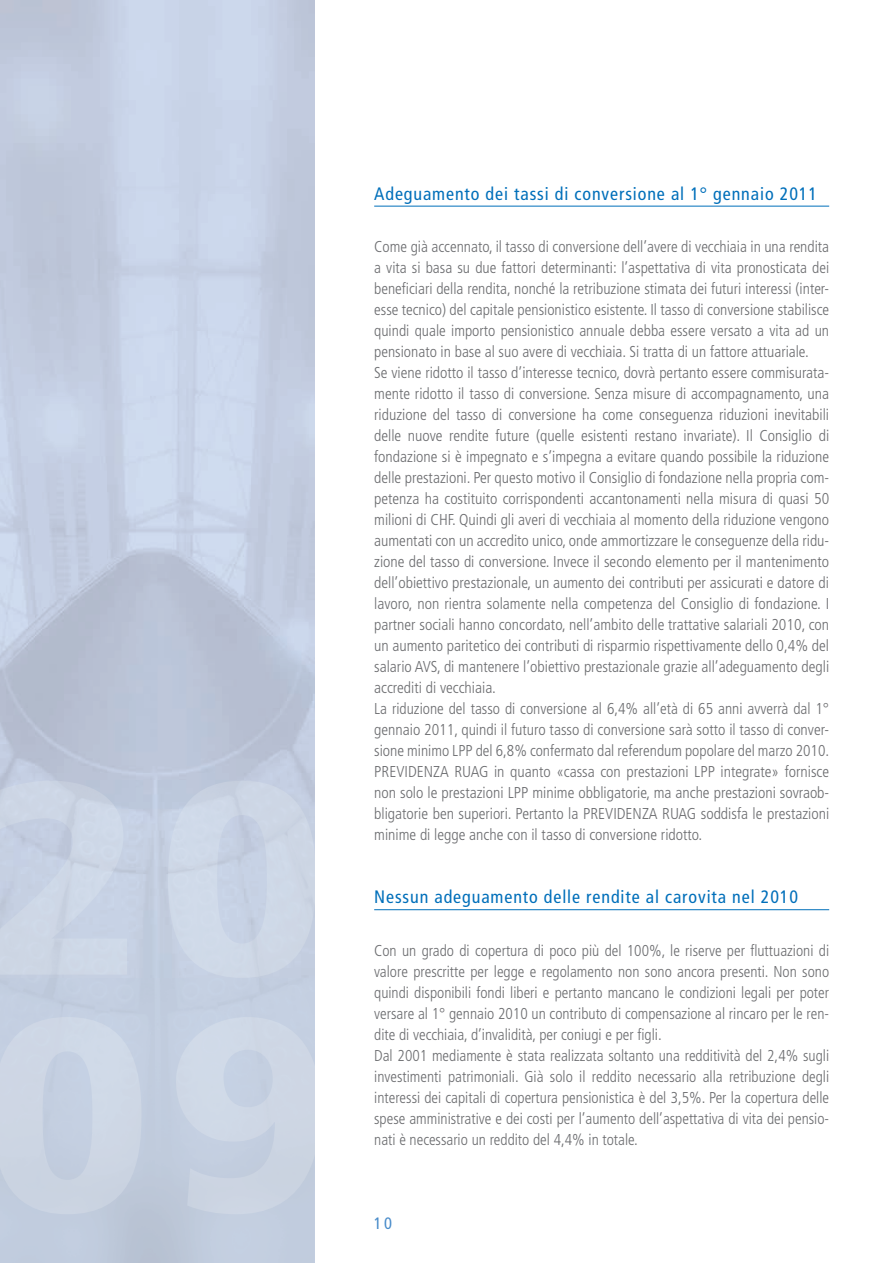
<style>
.page{position:relative;width:893px;height:1263px;background:#fff}
.page>*{position:absolute;margin:0;border:0;box-sizing:border-box;transform-origin:0 0}
.t1{font:condensed 18px "Frutiger LT Std";letter-spacing:.05em;color:#006fba}
.t2{font:condensed 16.5px "Frutiger LT Std";color:#488bc9}
.t3{font:300 condensed 15.75px/21px "Frutiger LT Std";color:#6c6d70}
</style>
<div class="page">
<hr style="left:374px;top:206px;width:455px;height:1px;background:#006fba">
<hr style="left:374px;top:909px;width:455px;height:1px;background:#006fba">
<p class="t1" style="left:374px;top:183px;width:444px">Adeguamento dei tassi di conversione al 1° gennaio 2011</p>
<p class="t3" style="left:374px;top:236px;width:457px">Come già accennato, il tasso di conversione dell’avere di vecchiaia in una rendita a vita si basa su due fattori determinanti: l’aspettativa di vita pronosticata dei beneficiari della rendita, nonché la retribuzione stimata dei futuri interessi (inter&shy;esse tecnico) del capitale pensionistico esistente. Il tasso di conversione stabilisce quindi quale importo pensionistico annuale debba essere versato a vita ad un pensionato in base al suo avere di vecchiaia. Si tratta di un fattore attuariale.<br>Se viene ridotto il tasso d’interesse tecnico, dovrà pertanto essere commisurata&shy;mente ridotto il tasso di conversione. Senza misure di accompagnamento, una riduzione del tasso di conversione ha come conseguenza riduzioni inevitabili delle nuove rendite future (quelle esistenti restano invariate). Il Consiglio di fondazione si è impegnato e s’impegna a evitare quando possibile la riduzione delle prestazioni. Per questo motivo il Consiglio di fondazione nella propria com&shy;petenza ha costituito corrispondenti accantonamenti nella misura di quasi 50 milioni di CHF. Quindi gli averi di vecchiaia al momento della riduzione vengono aumentati con un accredito unico, onde ammortizzare le conseguenze della ridu&shy;zione del tasso di conversione. Invece il secondo elemento per il mantenimento dell’obiettivo prestazionale, un aumento dei contributi per assicurati e datore di lavoro, non rientra solamente nella competenza del Consiglio di fondazione. I partner sociali hanno concordato, nell’ambito delle trattative salariali 2010, con un aumento paritetico dei contributi di risparmio rispettivamente dello 0,4% del salario AVS, di mantenere l’obiettivo prestazionale grazie all’adeguamento degli accrediti di vecchiaia.<br>La riduzione del tasso di conversione al 6,4% all’età di 65 anni avverrà dal 1° gennaio 2011, quindi il futuro tasso di conversione sarà sotto il tasso di conver&shy;sione minimo LPP del 6,8% confermato dal referendum popolare del marzo 2010.<br>PREVIDENZA RUAG in quanto «cassa con prestazioni LPP integrate» fornisce non solo le prestazioni LPP minime obbligatorie, ma anche prestazioni sovraob&shy;bligatorie ben superiori. Pertanto la PREVIDENZA RUAG soddisfa le prestazioni minime di legge anche con il tasso di conversione ridotto.</p>
<p class="t1" style="left:374px;top:886px;width:425px">Nessun adeguamento delle rendite al carovita nel 2010</p>
<p class="t3" style="left:374px;top:940px;width:456px">Con un grado di copertura di poco più del 100%, le riserve per fluttuazioni di valore prescritte per legge e regolamento non sono ancora presenti. Non sono quindi disponibili fondi liberi e pertanto mancano le condizioni legali per poter versare al 1° gennaio 2010 un contributo di compensazione al rincaro per le ren&shy;dite di vecchiaia, d’invalidità, per coniugi e per figli.<br>Dal 2001 mediamente è stata realizzata soltanto una redditività del 2,4% sugli investimenti patrimoniali. Già solo il reddito necessario alla retribuzione degli interessi dei capitali di copertura pensionistica è del 3,5%. Per la copertura delle spese amministrative e dei costi per l’aumento dell’aspettativa di vita dei pensio&shy;nati è necessario un reddito del 4,4% in totale.</p>
<p class="t2" style="left:374px;top:1213px;width:20px">10</p>
</div>
